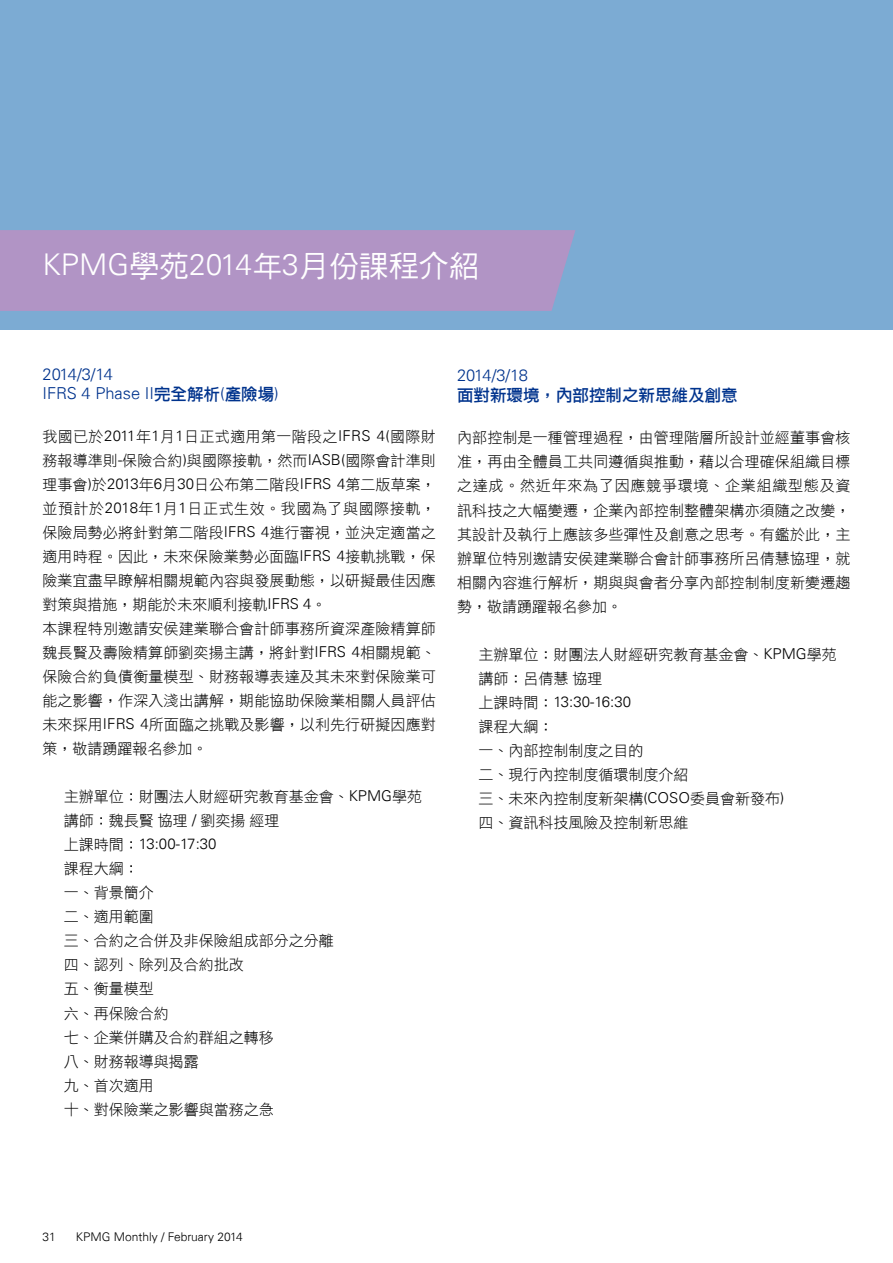
<style>
.page{position:relative;width:893px;height:1263px;background:#fff}
.page>*{position:absolute;margin:0;border:0;box-sizing:border-box;transform-origin:0 0}
.t1{font:300 30px "Univers 45";color:#fff}
.t2{font:300 16.5px/19.8px "Univers 45";color:#00338d}
.t3{font:16.5px "DF Li Hei Md WIN BF";color:#00338d}
.t4{font:15px/24px "DF Hei Lt HK BF";letter-spacing:.005em;color:#000}
.t5{font:300 15px "Univers 45";letter-spacing:-.025em;color:#000}
.t6{font:300 12px "Univers 45";color:#000}
.s1{font-family:"DF Hei Md HK BF";font-weight:400}
.s2{font-family:"DF Li Hei Md WIN BF";font-weight:400}
.s3{font-family:"Univers 45";font-weight:300}
.s4{font-family:"DF Hei Lt HK BF";font-weight:400}
</style>
<div class="page">
<div style="left:0;top:0;width:893px;height:330px;background:#7cabd3"></div>
<div style="left:0;top:230px;width:575px;height:81px;background:#b194c5"></div>
<h1 class="t1" style="left:43px;top:246px;width:438px">KPMG<span class="s1">學苑</span>2014<span class="s1">年</span>3<span class="s1">月份課程介紹</span></h1>
<p class="t2" style="left:43px;top:364px;width:238px">2014/3/14<br>IFRS 4 Phase II<span class="s2">完全解析</span>(<span class="s2">產險場</span>)</p>
<p class="t2" style="left:457px;top:365px;width:72px">2014/3/18</p>
<p class="t3" style="left:457px;top:387px;width:282px">面對新環境，內部控制之新思維及創意</p>
<p class="t4" style="left:42px;top:425px;width:395px">我國已於<span class="s3">2011</span>年<span class="s3">1</span>月<span class="s3">1</span>日正式適用第一階段之<span class="s3">IFRS 4(</span>國際財務報導準則<span class="s3">-</span>保險合約<span class="s3">)</span>與國際接軌，然而<span class="s3">IASB(</span>國際會計準則理事會<span class="s3">)</span>於<span class="s3">2013</span>年<span class="s3">6</span>月<span class="s3">30</span>日公布第二階段<span class="s3">IFRS 4</span>第二版草案，並預計於<span class="s3">2018</span>年<span class="s3">1</span>月<span class="s3">1</span>日正式生效。我國為了與國際接軌，保險局勢必將針對第二階段<span class="s3">IFRS 4</span>進行審視，並決定適當之適用時程。因此，未來保險業勢必面臨<span class="s3">IFRS 4</span>接軌挑戰，保險業宜盡早瞭解相關規範內容與發展動態，以研擬最佳因應對策與措施，期能於未來順利接軌<span class="s3">IFRS 4</span>。<br>本課程特別邀請安侯建業聯合會計師事務所資深產險精算師魏長賢及壽險精算師劉奕揚主講，將針對<span class="s3">IFRS 4</span>相關規範、保險合約負債衡量模型、財務報導表達及其未來對保險業可能之影響，作深入淺出講解，期能協助保險業相關人員評估未來採用<span class="s3">IFRS 4</span>所面臨之挑戰及影響，以利先行研擬因應對策，敬請踴躍報名參加。</p>
<p class="t4" style="left:64px;top:785px;width:360px">主辦單位：財團法人財經研究教育基金會、<span class="s3">KPMG</span>學苑講師：魏長賢協理 <span class="s3">/</span> 劉奕揚經理</p>
<p class="t5" style="left:64px;top:835px;width:154px"><span class="s4">上課時間：</span>13:00-17:30</p>
<p class="t4" style="left:64px;top:857px;width:271px">課程大綱：<br>一、背景簡介<br>二、適用範圍<br>三、合約之合併及非保險組成部分之分離四、認列、除列及合約批改<br>五、衡量模型<br>六、再保險合約<br>七、企業併購及合約群組之轉移<br>八、財務報導與揭露<br>九、首次適用<br>十、對保險業之影響與當務之急</p>
<p class="t4" style="left:457px;top:426px;width:395px;text-align:justify">內部控制是一種管理過程，由管理階層所設計並經董事會核准，再由全體員工共同遵循與推動，藉以合理確保組織目標之達成。然近年來為了因應競爭環境、企業組織型態及資訊科技之大幅變遷，企業內部控制整體架構亦須隨之改變，其設計及執行上應該多些彈性及創意之思考。有鑑於此，主辦單位特別邀請安侯建業聯合會計師事務所呂倩慧協理，就相關內容進行解析，期與與會者分享內部控制制度新變遷趨勢，敬請踴躍報名參加。</p>
<p class="t4" style="left:478px;top:642px;width:360px">主辦單位：財團法人財經研究教育基金會、<span class="s3">KPMG</span>學苑講師：呂倩慧協理</p>
<p class="t5" style="left:478px;top:692px;width:154px"><span class="s4">上課時間：</span>13:30-16:30</p>
<p class="t4" style="left:478px;top:714px;width:307px">課程大綱：<br>一、內部控制制度之目的<br>二、現行內控制度循環制度介紹<br>三、未來內控制度新架構<span class="s3">(COSO</span>委員會新發布<span class="s3">)</span>四、資訊科技風險及控制新思維</p>
<p class="t6" style="left:43px;top:1230px;width:15px">31</p>
<p class="t6" style="left:76px;top:1230px;width:168px">KPMG Monthly / February 2014</p>
</div>
